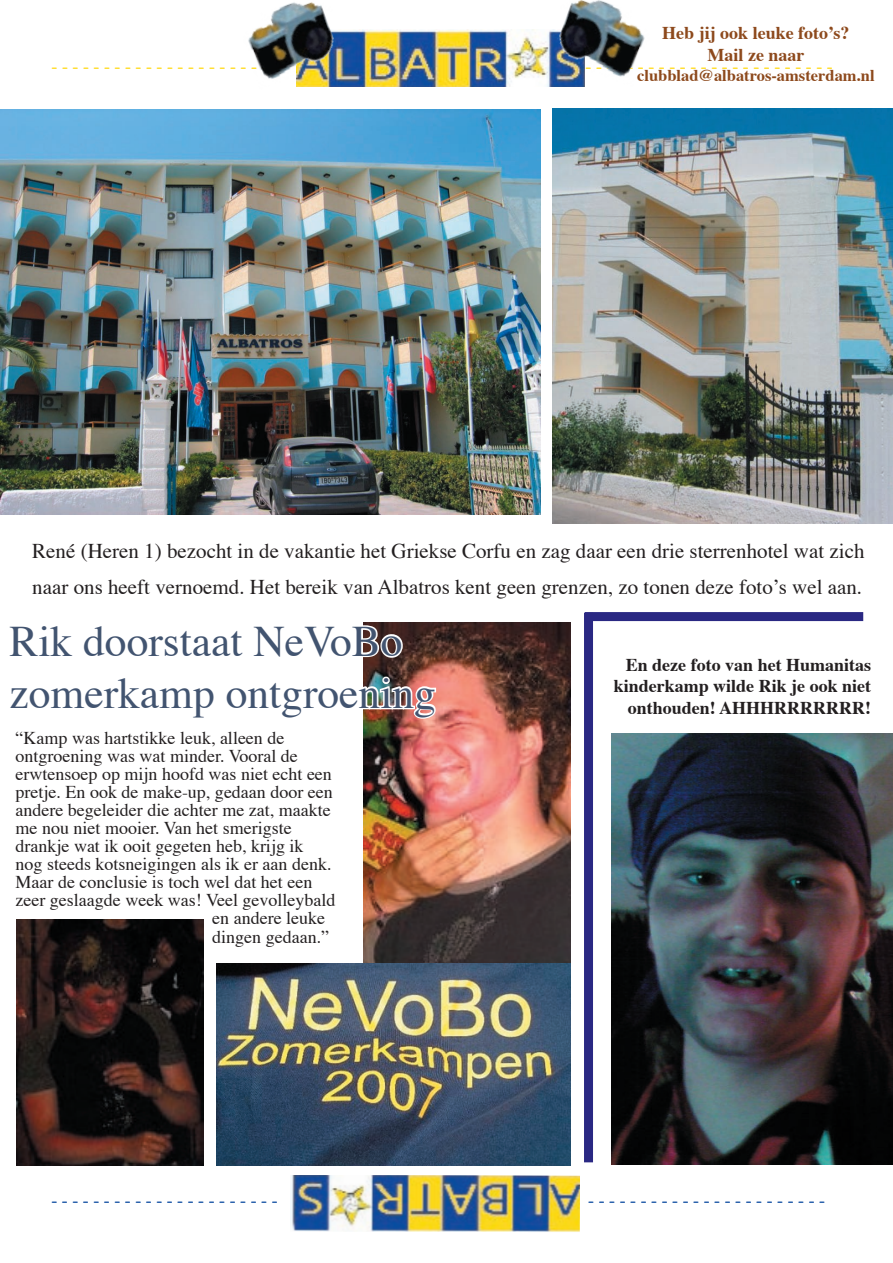
<style>
.page{position:relative;width:893px;height:1263px;background:#fff}
.page>*{position:absolute;margin:0;border:0;box-sizing:border-box;transform-origin:0 0}
.t1{font:43.5px/52.2px "Times";color:#425470}
.t2{font:21px/36px "Times";color:#231f20}
.t3{font:18px "Times";color:#231f20}
.t4{font:700 18px/21.6px "Times";color:#231f20;text-align:right}
.t5{font:18px "Times";color:#ffda19}
.t6{font:18px "Times";color:#0f4da1}
.t7{font:700 18px/21.6px "Times";color:#8d491c;text-align:center}
.t8{font:700 16.5px "Times";color:#8d491c}
</style>
<div class="page">
<img style="left:290px;top:1175px;width:290px;height:57px">
<img style="left:364px;top:30px;width:164px;height:56px">
<img style="left:363px;top:623px;width:207px;height:341px">
<img style="left:16px;top:919px;width:188px;height:246px">
<img style="left:216px;top:964px;width:354px;height:201px">
<svg style="left:363px;top:623px;width:42px;height:37px"></svg>
<img style="left:363px;top:674px;width:75px;height:47px">
<img style="left:612px;top:734px;width:281px;height:430px">
<div style="left:584px;top:613px;width:9px;height:549px;background:#2a2883"></div>
<div style="left:585px;top:612px;width:278px;height:9px;background:#2a2883"></div>
<img style="left:248px;top:2px;width:116px;height:85px">
<img style="left:528px;top:0;width:117px;height:87px">
<img style="left:0;top:109px;width:540px;height:405px">
<img style="left:553px;top:108px;width:340px;height:416px">
<p class="t7" style="left:662px;top:23px;width:189px">Heb jij ook leuke fotoʼs?<br>Mail ze naar</p>
<p class="t8" style="left:637px;top:64px;width:239px">clubblad@albatros-amsterdam.nl</p>
<p class="t5" style="left:52px;top:55px;width:238px">- - - - - - - - - - - - - - - - - - - - - - -</p>
<p class="t5" style="left:585px;top:55px;width:249px">- - - - - - - - - - - - - - - - - - - - - - - -</p>
<p class="t2" style="left:32px;top:534px;width:834px">René (Heren 1) bezocht in de vakantie het Griekse Corfu en zag daar een drie sterrenhotel wat zich naar ons heeft vernoemd. Het bereik van Albatros kent geen grenzen, zo tonen deze fotoʼs wel aan.</p>
<h1 class="t1" style="left:9px;top:617px;width:428px">Rik doorstaat NeVoBo zomerkamp ontgroening</h1>
<p class="t3" style="left:16px;top:727px;width:270px">“Kamp was hartstikke leuk, alleen de</p>
<p class="t3" style="left:16px;top:745px;width:284px">ontgroening was wat minder. Vooral de</p>
<p class="t3" style="left:16px;top:763px;width:318px">erwtensoep op mijn hoofd was niet echt een</p>
<p class="t3" style="left:16px;top:781px;width:319px">pretje. En ook de make-up, gedaan door een</p>
<p class="t3" style="left:16px;top:799px;width:317px">andere begeleider die achter me zat, maakte</p>
<p class="t3" style="left:16px;top:817px;width:278px">me nou niet mooier. Van het smerigste</p>
<p class="t3" style="left:16px;top:835px;width:289px">drankje wat ik ooit gegeten heb, krijg ik</p>
<p class="t3" style="left:16px;top:853px;width:317px">nog steeds kotsneigingen als ik er aan denk.</p>
<p class="t3" style="left:16px;top:871px;width:298px">Maar de conclusie is toch wel dat het een</p>
<p class="t3" style="left:16px;top:889px;width:322px">zeer geslaagde week was! Veel gevolleybald</p>
<p class="t3" style="left:212px;top:907px;width:114px">en andere leuke</p>
<p class="t3" style="left:212px;top:925px;width:118px">dingen gedaan.”</p>
<p class="t4" style="left:614px;top:655px;width:259px">En deze foto van het Humanitas kinderkamp wilde Rik je ook niet onthouden! AHHHRRRRRRR!</p>
<p class="t6" style="left:51px;top:1189px;width:228px">- - - - - - - - - - - - - - - - - - - - - -</p>
<p class="t6" style="left:588px;top:1189px;width:238px">- - - - - - - - - - - - - - - - - - - - - - -</p>
</div>
